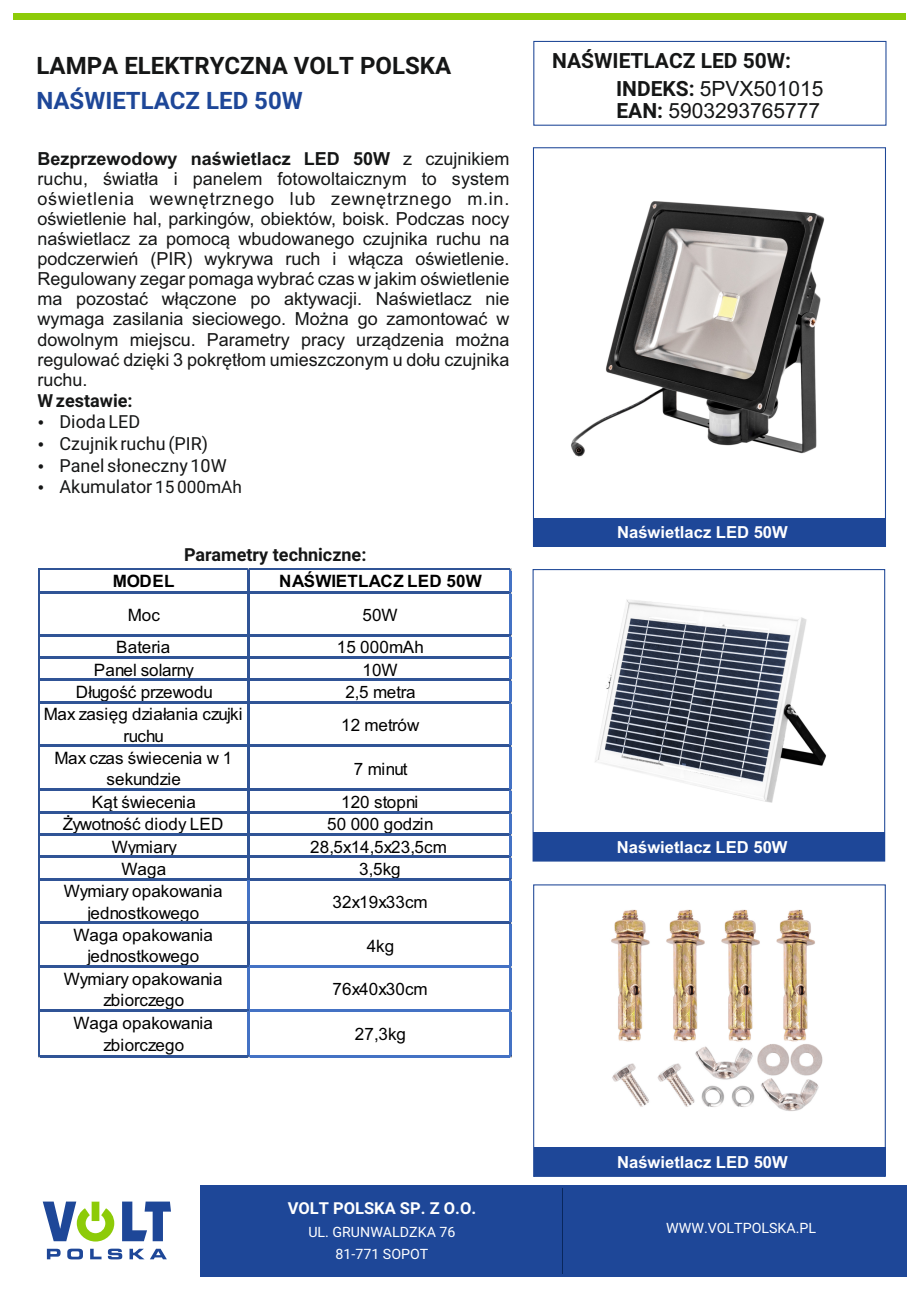
<style>
.page{position:relative;width:920px;height:1290px;background:#fff}
.page>*{position:absolute;margin:0;border:0;box-sizing:border-box;transform-origin:0 0}
.t1{font:700 24px "Roboto";color:#151616}
.t2{font:700 24px "Roboto";color:#1e4798}
.t3{font:21px/21.3px "Arial";color:#151616}
.t4{font:700 21px "Roboto";color:#151616}
.t5{font:18px/20.1px "Arial";color:#151616;text-align:justify}
.t6{font:18px/21.6px "Roboto";color:#151616}
.t7{font:700 18px "Roboto";color:#151616}
.t8{font:17.1px/21.3px "Arial";letter-spacing:.005em;color:#000;text-align:center}
.t9{font:700 17.1px "Arial";letter-spacing:.015em;color:#000}
.t10{font:17.1px "Arial";letter-spacing:-.015em;color:#000}
.t11{font:700 16.65px "Arial";color:#fff}
.t12{font:700 16.5px "Roboto";color:#fff}
.t13{font:14.25px/22.4px "Roboto";color:#fff;text-align:center}
.s1{font-weight:700}
.s2{font-size:17.25px}
.s3{font-family:"Roboto";font-weight:700}
</style>
<div class="page">
<div style="left:14px;top:14px;width:892px;height:6px;background:#8dcb08"></div>
<div style="left:200px;top:1184px;width:706px;height:92px;background:#1e4798"></div>
<svg style="left:43px;top:1201px;width:71px;height:40px"></svg>
<svg style="left:122px;top:1201px;width:49px;height:40px"></svg>
<svg style="left:47px;top:1249px;width:14px;height:10px"></svg>
<svg style="left:67px;top:1248px;width:16px;height:11px"></svg>
<svg style="left:90px;top:1249px;width:12px;height:10px"></svg>
<svg style="left:108px;top:1248px;width:14px;height:11px"></svg>
<svg style="left:130px;top:1249px;width:37px;height:10px"></svg>
<hr style="left:562px;top:1187px;width:1px;height:86px;background:#09275d">
<div style="left:534px;top:518px;width:351px;height:29px;background:#1e4798"></div>
<div style="left:768px;top:854px;width:11px;height:9px;background:#7992c1"></div>
<div style="left:533px;top:147px;width:353px;height:400px;border:1px solid #1e4797"></div>
<div style="left:533px;top:41px;width:353px;height:85px;border:1px solid #1e4797"></div>
<div style="left:534px;top:832px;width:351px;height:29px;background:#1e4798"></div>
<div style="left:534px;top:1147px;width:351px;height:29px;background:#1e4798"></div>
<div style="left:533px;top:884px;width:353px;height:293px;border:1px solid #1e4797"></div>
<hr style="left:39px;top:569px;width:473px;height:1px;background:#305496">
<hr style="left:39px;top:591px;width:473px;height:2px;background:#305496">
<hr style="left:510px;top:570px;width:2px;height:21px;background:#4472c4">
<hr style="left:39px;top:634px;width:473px;height:2px;background:#305496">
<hr style="left:510px;top:593px;width:2px;height:41px;background:#4472c4">
<hr style="left:39px;top:656px;width:473px;height:2px;background:#305496">
<hr style="left:510px;top:636px;width:2px;height:20px;background:#4472c4">
<hr style="left:39px;top:679px;width:473px;height:2px;background:#305496">
<hr style="left:510px;top:658px;width:2px;height:21px;background:#4472c4">
<hr style="left:39px;top:701px;width:473px;height:2px;background:#305496">
<hr style="left:510px;top:681px;width:2px;height:20px;background:#4472c4">
<hr style="left:39px;top:745px;width:473px;height:2px;background:#305496">
<hr style="left:510px;top:703px;width:2px;height:42px;background:#4472c4">
<hr style="left:39px;top:788px;width:473px;height:3px;background:#305496">
<hr style="left:510px;top:747px;width:2px;height:41px;background:#4472c4">
<hr style="left:39px;top:811px;width:473px;height:2px;background:#305496">
<hr style="left:510px;top:791px;width:2px;height:20px;background:#4472c4">
<hr style="left:39px;top:833px;width:473px;height:2px;background:#305496">
<hr style="left:510px;top:813px;width:2px;height:20px;background:#4472c4">
<hr style="left:39px;top:856px;width:473px;height:2px;background:#305496">
<hr style="left:510px;top:835px;width:2px;height:21px;background:#4472c4">
<hr style="left:247px;top:570px;width:2px;height:310px;background:#305496">
<hr style="left:39px;top:878px;width:473px;height:2px;background:#305496">
<hr style="left:510px;top:858px;width:2px;height:20px;background:#4472c4">
<hr style="left:247px;top:880px;width:2px;height:42px;background:#4472c4">
<hr style="left:39px;top:922px;width:473px;height:2px;background:#305496">
<hr style="left:510px;top:880px;width:2px;height:42px;background:#4472c4">
<hr style="left:39px;top:965px;width:210px;height:3px;background:#305496">
<hr style="left:247px;top:924px;width:2px;height:44px;background:#305496">
<hr style="left:249px;top:965px;width:263px;height:3px;background:#4472c4">
<hr style="left:39px;top:1009px;width:210px;height:2px;background:#305496">
<hr style="left:247px;top:968px;width:2px;height:41px;background:#4472c4">
<hr style="left:249px;top:1009px;width:263px;height:2px;background:#4472c4">
<hr style="left:38px;top:569px;width:1px;height:488px;background:#305496">
<hr style="left:39px;top:1055px;width:210px;height:2px;background:#305496">
<hr style="left:247px;top:1011px;width:2px;height:44px;background:#4472c4">
<hr style="left:249px;top:1055px;width:263px;height:2px;background:#4472c4">
<hr style="left:510px;top:924px;width:2px;height:133px;background:#4472c4">
<img style="left:571px;top:201px;width:254px;height:256px">
<img style="left:595px;top:599px;width:231px;height:204px">
<img style="left:611px;top:909px;width:212px;height:202px">
<h1 class="t1" style="left:37px;top:56px;width:416px">LAMPA ELEKTRYCZNA VOLT POLSKA</h1>
<h1 class="t2" style="left:37px;top:91px;width:268px">NAŚWIETLACZ LED 50W</h1>
<p class="t5" style="left:38px;top:150px;width:473px"><span class="s1">Bezprzewodowy naświetlacz LED 50W</span> z czujnikiem ruchu, światła i panelem fotowoltaicznym to system oświetlenia wewnętrznego lub zewnętrznego m.in. oświetlenie hal, parkingów, obiektów, boisk. Podczas nocy naświetlacz za pomocą wbudowanego czujnika ruchu na podczerwień (PIR) wykrywa ruch i włącza oświetlenie.<br>Regulowany zegar pomaga wybrać czas w jakim oświetlenie ma pozostać włączone po aktywacji. Naświetlacz nie wymaga zasilania sieciowego. Można go zamontować w dowolnym miejscu. Parametry pracy urządzenia można regulować dzięki 3 pokrętłom umieszczonym u dołu czujnika ruchu.</p>
<p class="t7" style="left:38px;top:393px;width:97px">W zestawie:</p>
<p class="t6" style="left:60px;top:413px;width:184px">Dioda LED<br>Czujnik ruchu (PIR)<br>Panel słoneczny 10W<br>Akumulator <span class="s2">15 000mAh</span></p>
<p class="t7" style="left:184px;top:548px;width:184px">Parametry techniczne:</p>
<p class="t9" style="left:113px;top:575px;width:63px">MODEL</p>
<p class="t9" style="left:279px;top:575px;width:204px">NAŚWIETLACZ LED 50W</p>
<p class="t8" style="left:128px;top:606px;width:33px">Moc</p>
<p class="t8" style="left:362px;top:606px;width:37px">50W</p>
<p class="t8" style="left:116px;top:638px;width:56px">Bateria</p>
<p class="t8" style="left:337px;top:638px;width:89px">15 000mAh</p>
<p class="t8" style="left:94px;top:660px;width:102px">Panel solarny</p>
<p class="t8" style="left:362px;top:660px;width:37px">10W</p>
<p class="t8" style="left:76px;top:683px;width:139px">Długość przewodu</p>
<p class="t8" style="left:345px;top:683px;width:72px">2,5 metra</p>
<p class="t8" style="left:44px;top:705px;width:200px">Max zasięg działania czujki ruchu</p>
<p class="t8" style="left:341px;top:716px;width:80px">12 metrów</p>
<p class="t8" style="left:54px;top:749px;width:179px">Max czas świecenia w 1 sekundzie</p>
<p class="t8" style="left:354px;top:760px;width:55px">7 minut</p>
<p class="t8" style="left:92px;top:793px;width:106px">Kąt świecenia</p>
<p class="t8" style="left:341px;top:793px;width:79px">120 stopni</p>
<p class="t8" style="left:63px;top:815px;width:162px">Żywotność diody LED</p>
<p class="t8" style="left:327px;top:815px;width:108px">50 000 godzin</p>
<p class="t10" style="left:112px;top:840px;width:67px">Wymiary</p>
<p class="t8" style="left:310px;top:837px;width:138px">28,5x14,5x23,5cm</p>
<p class="t8" style="left:122px;top:860px;width:46px">Waga</p>
<p class="t8" style="left:359px;top:860px;width:43px">3,5kg</p>
<p class="t8" style="left:64px;top:882px;width:160px">Wymiary opakowania jednostkowego</p>
<p class="t8" style="left:333px;top:893px;width:97px">32x19x33cm</p>
<p class="t8" style="left:74px;top:926px;width:141px">Waga opakowania jednostkowego</p>
<p class="t8" style="left:367px;top:936px;width:29px">4kg</p>
<p class="t8" style="left:64px;top:969px;width:160px">Wymiary opakowania zbiorczego</p>
<p class="t8" style="left:333px;top:980px;width:97px">76x40x30cm</p>
<p class="t8" style="left:74px;top:1014px;width:141px">Waga opakowania zbiorczego</p>
<p class="t8" style="left:355px;top:1025px;width:53px">27,3kg</p>
<p class="t4" style="left:552px;top:53px;width:240px">NAŚWIETLACZ LED 50W:</p>
<p class="t3" style="left:616px;top:80px;width:209px"><span class="s3">INDEKS:</span> 5PVX501015<br><span class="s3">EAN:</span> 5903293765777</p>
<p class="t11" style="left:617px;top:526px;width:172px">Naświetlacz LED 50W</p>
<p class="t11" style="left:617px;top:841px;width:172px">Naświetlacz LED 50W</p>
<p class="t11" style="left:617px;top:1156px;width:172px">Naświetlacz LED 50W</p>
<p class="t12" style="left:288px;top:1201px;width:190px">VOLT POLSKA SP. Z O.O.</p>
<p class="t13" style="left:308px;top:1222px;width:149px">UL. GRUNWALDZKA 76<br>81-771 SOPOT</p>
<p class="t13" style="left:666px;top:1218px;width:152px">WWW.VOLTPOLSKA.PL</p>
</div>
